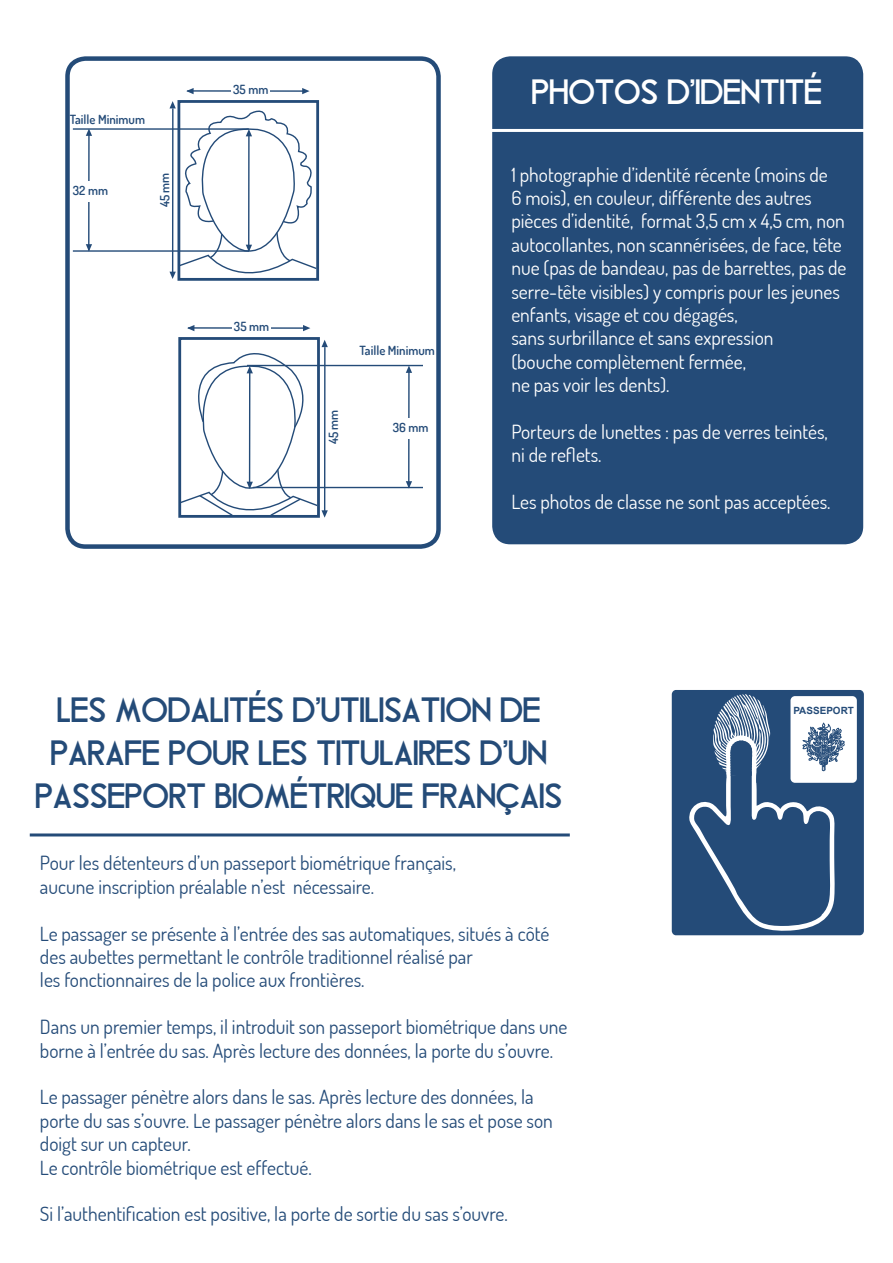
<style>
.page{position:relative;width:893px;height:1263px;background:#fff}
.page>*{position:absolute;margin:0;border:0;box-sizing:border-box;transform-origin:0 0}
.t1{font:36px/43.2px "Blissful Thinking";color:#244b78;text-align:center}
.t2{font:36px "Blissful Thinking";color:#fff}
.t3{font:19.5px/23.4px "Dosis";color:#244b78}
.t4{font:19.5px/23.4px "Dosis";color:#fff}
.t5{font:600 12.6px "Dosis";color:#244b78}
.t6{font:700 9.9px "Arial";color:#244b78}
</style>
<div class="page">
<hr style="left:408px;top:370px;width:2px;height:117px;background:#244b78">
<svg style="left:406px;top:481px;width:6px;height:6px"></svg>
<svg style="left:406px;top:366px;width:6px;height:7px"></svg>
<hr style="left:247px;top:365px;width:176px;height:1px;background:#244b78">
<hr style="left:253px;top:487px;width:170px;height:1px;background:#244b78">
<hr style="left:188px;top:327px;width:118px;height:2px;background:#244b78">
<svg style="left:187px;top:325px;width:7px;height:6px"></svg>
<svg style="left:303px;top:325px;width:7px;height:6px"></svg>
<div style="left:406px;top:418px;width:9px;height:20px;background:#fff"></div>
<div style="left:232px;top:318px;width:39px;height:20px;background:#fff"></div>
<svg style="left:179px;top:338px;width:149px;height:180px"></svg>
<hr style="left:88px;top:133px;width:2px;height:117px;background:#244b78">
<svg style="left:86px;top:244px;width:6px;height:6px"></svg>
<svg style="left:86px;top:130px;width:6px;height:6px"></svg>
<hr style="left:73px;top:128px;width:176px;height:2px;background:#244b78">
<hr style="left:73px;top:250px;width:176px;height:2px;background:#244b78">
<svg style="left:169px;top:101px;width:146px;height:178px"></svg>
<hr style="left:187px;top:90px;width:118px;height:2px;background:#244b78">
<svg style="left:186px;top:88px;width:8px;height:6px"></svg>
<svg style="left:302px;top:88px;width:8px;height:6px"></svg>
<div style="left:86px;top:181px;width:9px;height:20px;background:#fff"></div>
<div style="left:231px;top:81px;width:39px;height:20px;background:#fff"></div>
<div style="left:177px;top:100px;width:142px;height:181px;border:3px solid #244b78"></div>
<div style="left:492px;top:56px;width:371px;height:488px;background:#244b78;border-radius:18px"></div>
<svg style="left:492px;top:129px;width:371px;height:3px"></svg>
<div style="left:672px;top:690px;width:192px;height:245px;background:#244b78;border-radius:4px"></div>
<div style="left:790px;top:696px;width:67px;height:87px;background:#fff;border-radius:4px"></div>
<svg style="left:689px;top:694px;width:156px;height:237px"></svg>
<div style="left:65px;top:56px;width:376px;height:493px;border:4px solid #244b78;border-radius:18px"></div>
<div style="left:30px;top:833px;width:540px;height:3px;border:2px solid #244b78"></div>
<p class="t5" style="left:70px;top:111px;width:77px">Taille Minimum</p>
<p class="t5" style="left:73px;top:182px;width:37px">32 mm</p>
<p class="t5" style="left:157px;top:208px;width:36px;rotate:-91deg">45 mm</p>
<p class="t5" style="left:233px;top:81px;width:37px">35 mm</p>
<p class="t5" style="left:234px;top:318px;width:37px">35 mm</p>
<p class="t5" style="left:360px;top:342px;width:77px">Taille Minimum</p>
<p class="t5" style="left:325px;top:445px;width:36px;rotate:-91deg">45 mm</p>
<p class="t5" style="left:393px;top:419px;width:37px">36 mm</p>
<h1 class="t2" style="left:533px;top:71px;width:292px">PHOTOS D’IDENTITÉ</h1>
<p class="t4" style="left:511px;top:162px;width:337px">1 photographie d’identité récente (moins de<br>6 mois), en couleur, différente des autres pièces d’identité, format 3,5 cm x 4,5 cm, non autocollantes, non scannérisées, de face, tête nue (pas de bandeau, pas de barrettes, pas de serre-tête visibles) y compris pour les jeunes enfants, visage et cou dégagés,<br>sans surbrillance et sans expression<br>(bouche complètement fermée,<br>ne pas voir les dents).</p>
<p class="t4" style="left:511px;top:420px;width:318px">Porteurs de lunettes : pas de verres teintés, ni de reflets.</p>
<p class="t4" style="left:511px;top:490px;width:321px">Les photos de classe ne sont pas acceptées.</p>
<h1 class="t1" style="left:36px;top:687px;width:528px">LES MODALITÉS D’UTILISATION DE<br>PARAFE POUR LES TITULAIRES D’UN<br>PASSEPORT BIOMÉTRIQUE FRANÇAIS</h1>
<p class="t3" style="left:40px;top:851px;width:418px">Pour les détenteurs d’un passeport biométrique français, aucune inscription préalable n’est nécessaire.</p>
<p class="t3" style="left:40px;top:921px;width:511px">Le passager se présente à l’entrée des sas automatiques, situés à côté des aubettes permettant le contrôle traditionnel réalisé par<br>les fonctionnaires de la police aux frontières.</p>
<p class="t3" style="left:40px;top:1015px;width:529px">Dans un premier temps, il introduit son passeport biométrique dans une borne à l’entrée du sas. Après lecture des données, la porte du s’ouvre.</p>
<p class="t3" style="left:40px;top:1085px;width:514px">Le passager pénètre alors dans le sas. Après lecture des données, la porte du sas s’ouvre. Le passager pénètre alors dans le sas et pose son doigt sur un capteur.<br>Le contrôle biométrique est effectué.</p>
<p class="t3" style="left:40px;top:1202px;width:469px">Si l’authentification est positive, la porte de sortie du sas s’ouvre.</p>
<p class="t6" style="left:793px;top:704px;width:62px">PASSEPORT</p>
</div>
